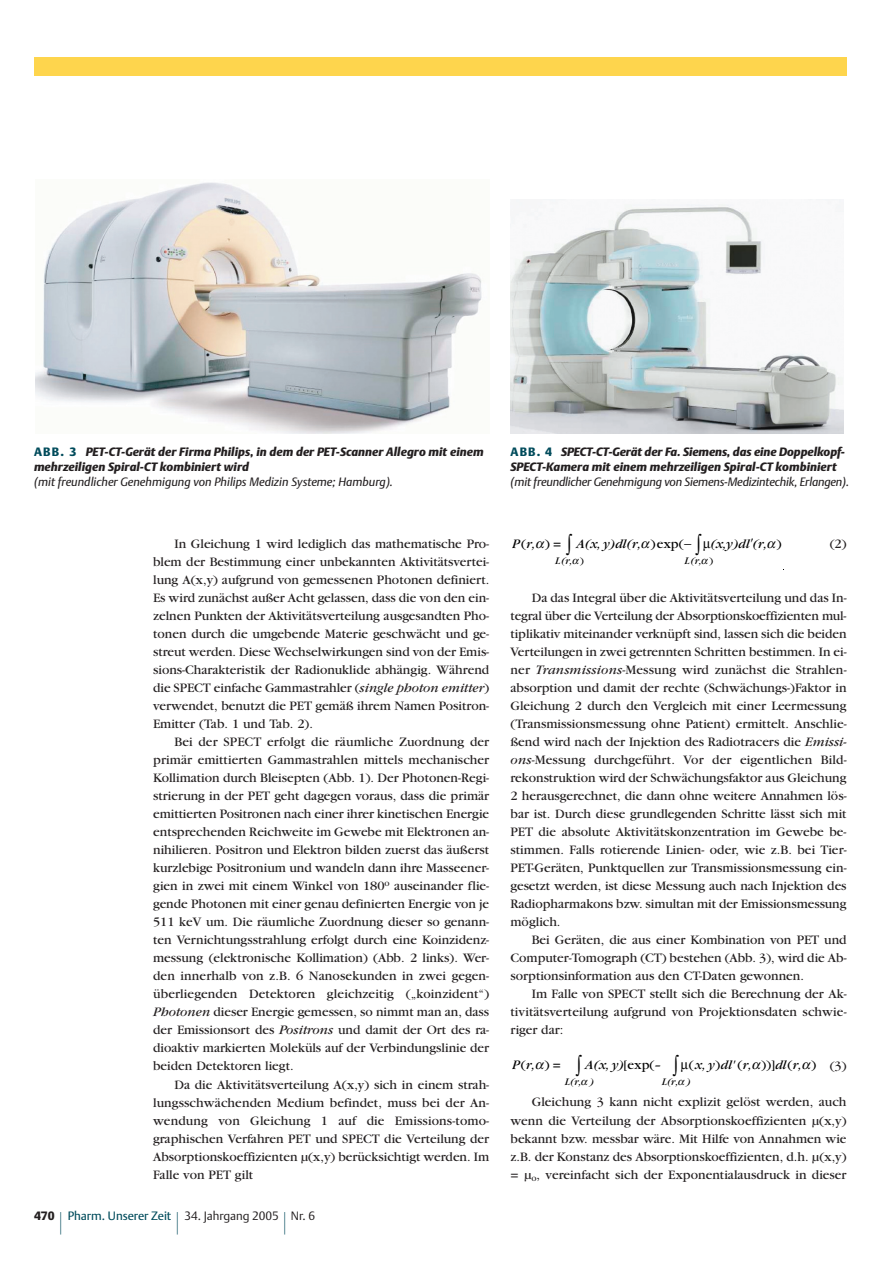
<style>
.page{position:relative;width:893px;height:1262px;background:#fff}
.page>*{position:absolute;margin:0;border:0;box-sizing:border-box;transform-origin:0 0}
.t1{font:200 30px "Helvetica Neue";color:#004b5b}
.t2{font:13.5px/18px "Garamond";color:#231f20;text-align:justify}
.t3{font:italic 13.5px "Garamond";color:#000}
.t4{font:13.5px "Garamond";color:#000}
.t5{font:italic 12px/15px "DTL Argo T Black";letter-spacing:.005em;color:#231f20}
.t6{font:italic 12px "DTL Argo T";letter-spacing:-.01em;color:#231f20}
.t7{font:12px "DTL Argo T Light";color:#231f20}
.t8{font:12px "DTL Argo T";color:#004b5b}
.t9{font:12px "DTL Argo T Black";color:#231f20}
.t10{font:italic 10.5px "Garamond";color:#000}
.t11{font:10.5px "Garamond";color:#000}
.s1{font-style:normal;color:#004b5b}
.s2{font-style:italic}
.s3{font-style:normal}
</style>
<div class="page">
<div style="left:34px;top:58px;width:812px;height:18px;background:#fed54d"></div>
<img style="left:35px;top:182px;width:447px;height:252px">
<img style="left:510px;top:200px;width:333px;height:233px">
<p class="t5" style="left:34px;top:445px;width:451px"><span class="s1">ABB. 3</span> PET-CT-Gerät der Firma Philips, in dem der PET-Scanner Allegro mit einem mehrzeiligen Spiral-CT kombiniert wird</p>
<p class="t6" style="left:34px;top:477px;width:360px">(mit freundlicher Genehmigung von Philips Medizin Systeme; Hamburg).</p>
<p class="t2" style="left:153px;top:536px;width:337px;text-indent:21px">In Gleichung 1 wird lediglich das mathematische Pro&shy;blem der Bestimmung einer unbekannten Aktivitätsvertei&shy;lung A(x,y) aufgrund von gemessenen Photonen definiert.<br>Es wird zunächst außer Acht gelassen, dass die von den ein&shy;zelnen Punkten der Aktivitätsverteilung ausgesandten Pho&shy;tonen durch die umgebende Materie geschwächt und ge&shy;streut werden. Diese Wechselwirkungen sind von der Emis&shy;sions-Charakteristik der Radionuklide abhängig. Während die SPECT einfache Gammastrahler (<span class="s2">single photon emitter</span>) verwendet, benutzt die PET gemäß ihrem Namen Positron-Emitter (Tab. 1 und Tab. 2).</p>
<p class="t2" style="left:153px;top:734px;width:337px;text-indent:21px">Bei der SPECT erfolgt die räumliche Zuordnung der primär emittierten Gammastrahlen mittels mechanischer Kollimation durch Bleisepten (Abb. 1). Der Photonen-Regi&shy;strierung in der PET geht dagegen voraus, dass die primär emittierten Positronen nach einer ihrer kinetischen Energie entsprechenden Reichweite im Gewebe mit Elektronen an&shy;nihilieren. Positron und Elektron bilden zuerst das äußerst kurzlebige Positronium und wandeln dann ihre Masseener&shy;gien in zwei mit einem Winkel von 180<sup>o</sup> auseinander flie&shy;gende Photonen mit einer genau definierten Energie von je 511 keV um. Die räumliche Zuordnung dieser so genann&shy;ten Vernichtungsstrahlung erfolgt durch eine Koinzidenz&shy;messung (elektronische Kollimation) (Abb. 2 links). Wer&shy;den innerhalb von z.B. 6 Nanosekunden in zwei gegen&shy;überliegenden Detektoren gleichzeitig („koinzident“)<br><span class="s2">Photonen</span> dieser Energie gemessen, so nimmt man an, dass der Emissionsort des <span class="s2">Positrons</span> und damit der Ort des ra&shy;dioaktiv markierten Moleküls auf der Verbindungslinie der beiden Detektoren liegt.</p>
<p class="t2" style="left:153px;top:1076px;width:337px;text-indent:21px">Da die Aktivitätsverteilung A(x,y) sich in einem strah&shy;lungsschwächenden Medium befindet, muss bei der An&shy;wendung von Gleichung 1 auf die Emissions-tomo&shy;graphischen Verfahren PET und SPECT die Verteilung der Absorptionskoeffizienten µ(x,y) berücksichtigt werden. Im Falle von PET gilt</p>
<p class="t9" style="left:34px;top:1211px;width:22px">470</p>
<h1 class="t1" style="left:57px;top:1212px;width:8px">|</h1>
<p class="t8" style="left:68px;top:1211px;width:105px">Pharm. Unserer Zeit</p>
<h1 class="t1" style="left:174px;top:1212px;width:8px">|</h1>
<p class="t7" style="left:184px;top:1211px;width:96px">34. Jahrgang 2005</p>
<h1 class="t1" style="left:281px;top:1212px;width:8px">|</h1>
<p class="t7" style="left:291px;top:1211px;width:26px">Nr. 6</p>
<p class="t5" style="left:510px;top:445px;width:336px"><span class="s1">ABB. 4</span> SPECT-CT-Gerät der Fa. Siemens, das eine Doppelkopf-<br>SPECT-Kamera mit einem mehrzeiligen Spiral-CT kombiniert</p>
<p class="t6" style="left:510px;top:477px;width:340px">(mit freundlicher Genehmigung von Siemens-Medizintechik, Erlangen).</p>
<p class="t3" style="left:512px;top:539px;width:24px">P r,</p>
<p class="t3" style="left:576px;top:539px;width:66px">A(x, y)dl(r,</p>
<p class="t3" style="left:710px;top:539px;width:58px">(x,y)dl (r,</p>
<p class="t10" style="left:555px;top:557px;width:18px">L(r,</p>
<p class="t10" style="left:684px;top:557px;width:18px">L(r,</p>
<p class="t4" style="left:521px;top:539px;width:6px">(</p>
<p class="t4" style="left:545px;top:539px;width:17px">)=</p>
<p class="t4" style="left:650px;top:539px;width:42px">)exp(−</p>
<p class="t4" style="left:776px;top:539px;width:6px">)</p>
<p class="t11" style="left:580px;top:557px;width:5px">)</p>
<p class="t11" style="left:709px;top:557px;width:5px">)</p>
<p class="t2" style="left:829px;top:536px;width:18px">(2)</p>
<p class="t2" style="left:510px;top:590px;width:338px;text-indent:21px">Da das Integral über die Aktivitätsverteilung und das In&shy;tegral über die Verteilung der Absorptionskoeffizienten mul&shy;tiplikativ miteinander verknüpft sind, lassen sich die beiden Verteilungen in zwei getrennten Schritten bestimmen. In ei&shy;ner <span class="s2">Transmissions</span>-Messung wird zunächst die Strahlen&shy;absorption und damit der rechte (Schwächungs-)Faktor in Gleichung 2 durch den Vergleich mit einer Leermessung (Transmissionsmessung ohne Patient) ermittelt. Anschlie&shy;ßend wird nach der Injektion des Radiotracers die <span class="s2">Emissi&shy;ons</span>-Messung durchgeführt. Vor der eigentlichen Bild&shy;rekonstruktion wird der Schwächungsfaktor aus Gleichung 2 herausgerechnet, die dann ohne weitere Annahmen lös&shy;bar ist. Durch diese grundlegenden Schritte lässt sich mit PET die absolute Aktivitätskonzentration im Gewebe be&shy;stimmen. Falls rotierende Linien- oder, wie z.B. bei Tier-PET-Geräten, Punktquellen zur Transmissionsmessung ein&shy;gesetzt werden, ist diese Messung auch nach Injektion des Radiopharmakons bzw. simultan mit der Emissionsmessung möglich.</p>
<p class="t2" style="left:510px;top:932px;width:337px;text-indent:21px">Bei Geräten, die aus einer Kombination von PET und Computer-Tomograph (CT) bestehen (Abb. 3), wird die Ab&shy;sorptionsinformation aus den CT-Daten gewonnen.</p>
<p class="t2" style="left:510px;top:986px;width:337px;text-indent:21px">Im Falle von SPECT stellt sich die Berechnung der Ak&shy;tivitätsverteilung aufgrund von Projektionsdaten schwie&shy;riger dar:</p>
<p class="t2" style="left:829px;top:1058px;width:18px">(3)</p>
<p class="t2" style="left:510px;top:1094px;width:337px;text-indent:21px">Gleichung 3 kann nicht explizit gelöst werden, auch wenn die Verteilung der Absorptionskoeffizienten µ(x,y) bekannt bzw. messbar wäre. Mit Hilfe von Annahmen wie z.B. der Konstanz des Absorptionskoeffizienten, d.h. µ(x,y) = µ<sub>o</sub>, vereinfacht sich der Exponentialausdruck in dieser</p>
<p class="t3" style="left:512px;top:1060px;width:24px">P r,</p>
<p class="t4" style="left:545px;top:1060px;width:17px">)<span class="s2">=</span></p>
<p class="t3" style="left:585px;top:1060px;width:78px">A(x, y)<span class="s3">[exp(</span>–</p>
<p class="t3" style="left:688px;top:1060px;width:64px"><span class="s3">(</span> x, y dl' r,</p>
<p class="t3" style="left:775px;top:1060px;width:28px">dl r,</p>
<p class="t10" style="left:565px;top:1078px;width:31px">L(r, )</p>
<p class="t10" style="left:661px;top:1078px;width:31px">L(r, )</p>
<p class="t4" style="left:521px;top:1060px;width:6px">(</p>
<p class="t4" style="left:715px;top:1060px;width:6px">)</p>
<p class="t4" style="left:737px;top:1060px;width:6px">(</p>
<p class="t4" style="left:761px;top:1060px;width:32px">))] (</p>
<p class="t4" style="left:811px;top:1060px;width:6px">)</p>
</div>
